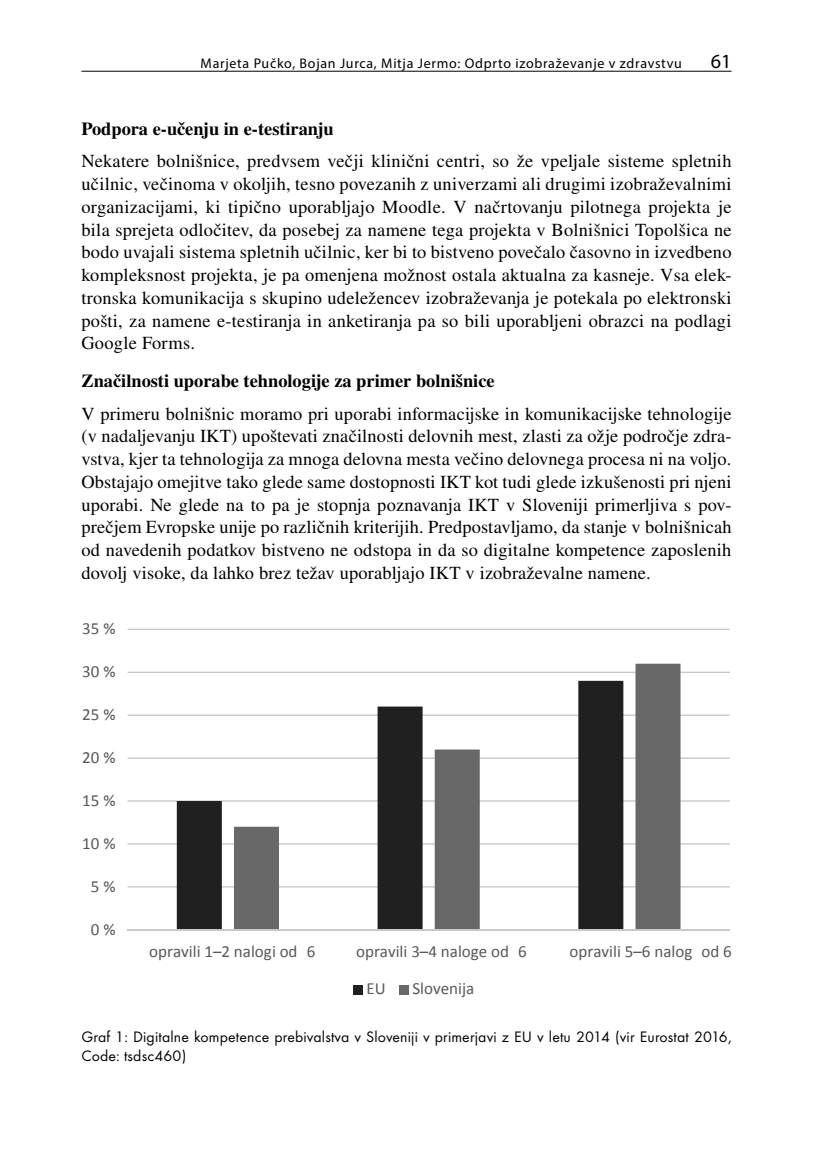
<style>
.page{position:relative;width:813px;height:1160px;background:#fff}
.page>*{position:absolute;margin:0;border:0;box-sizing:border-box;transform-origin:0 0}
.t1{font:20.12px "Myriad Pro";color:#000}
.t2{font:18.38px/22.8px "Nimbus Rom No 9 LEE";letter-spacing:.01em;color:#000;text-align:justify}
.t3{font:500 18.38px "Nimbus Rom No 9 LEE";color:#000}
.t4{font:16.97px "Calibri";color:#595959}
.t5{font:15.75px/19.2px "Futura TEE";letter-spacing:.01em;color:#000}
.t6{font:14px "Myriad Pro";letter-spacing:.05em;color:#000}
</style>
<div class="page">
<hr style="left:81px;top:71px;width:650px;height:1px;background:#000">
<hr style="left:128px;top:886px;width:602px;height:1px;background:#c8c8c8">
<hr style="left:128px;top:843px;width:602px;height:1px;background:#c8c8c8">
<hr style="left:128px;top:800px;width:602px;height:2px;background:#c8c8c8">
<hr style="left:128px;top:757px;width:602px;height:2px;background:#c8c8c8">
<hr style="left:128px;top:714px;width:602px;height:2px;background:#c8c8c8">
<hr style="left:128px;top:672px;width:602px;height:1px;background:#c8c8c8">
<hr style="left:128px;top:629px;width:602px;height:1px;background:#c8c8c8">
<svg style="left:177px;top:714px;width:57px;height:215px"></svg>
<svg style="left:234px;top:664px;width:446px;height:265px"></svg>
<hr style="left:128px;top:929px;width:602px;height:1px;background:#c8c8c8">
<div style="left:353px;top:985px;width:9px;height:9px;background:#202020"></div>
<div style="left:399px;top:985px;width:9px;height:9px;background:#686868"></div>
<p class="t6" style="left:201px;top:55px;width:483px">Marjeta Pučko, Bojan Jurca, Mitja Jermo: Odprto izobraževanje v zdravstvu</p>
<p class="t1" style="left:711px;top:49px;width:22px">61</p>
<p class="t3" style="left:81px;top:117px;width:254px">Podpora e-učenju in e-testiranju</p>
<p class="t2" style="left:81px;top:150px;width:651px">Nekatere bolnišnice, predvsem večji klinični centri, so že vpeljale sisteme spletnih učilnic, večinoma v okoljih, tesno povezanih z univerzami ali drugimi izobraževalnimi organizacijami, ki tipično uporabljajo Moodle. V načrtovanju pilotnega projekta je bila sprejeta odločitev, da posebej za namene tega projekta v Bolnišnici Topolšica ne bodo uvajali sistema spletnih učilnic, ker bi to bistveno povečalo časovno in izvedbeno kompleksnost projekta, je pa omenjena možnost ostala aktualna za kasneje. Vsa elek&shy;tronska komunikacija s skupino udeležencev izobraževanja je potekala po elektronski pošti, za namene e-testiranja in anketiranja pa so bili uporabljeni obrazci na podlagi Google Forms.</p>
<p class="t3" style="left:81px;top:369px;width:415px">Značilnosti uporabe tehnologije za primer bolnišnice</p>
<p class="t2" style="left:81px;top:402px;width:651px">V primeru bolnišnic moramo pri uporabi informacijske in komunikacijske tehnologije (v nadaljevanju IKT) upoštevati značilnosti delovnih mest, zlasti za ožje področje zdra&shy;vstva, kjer ta tehnologija za mnoga delovna mesta večino delovnega procesa ni na voljo.<br>Obstajajo omejitve tako glede same dostopnosti IKT kot tudi glede izkušenosti pri njeni uporabi. Ne glede na to pa je stopnja poznavanja IKT v Sloveniji primerljiva s pov&shy;prečjem Evropske unije po različnih kriterijih. Predpostavljamo, da stanje v bolnišnicah od navedenih podatkov bistveno ne odstopa in da so digitalne kompetence zaposlenih dovolj visoke, da lahko brez težav uporabljajo IKT v izobraževalne namene.</p>
<p class="t4" style="left:82px;top:617px;width:35px">35 %</p>
<p class="t4" style="left:82px;top:660px;width:35px">30 %</p>
<p class="t4" style="left:82px;top:703px;width:35px">25 %</p>
<p class="t4" style="left:82px;top:746px;width:35px">20 %</p>
<p class="t4" style="left:82px;top:788px;width:35px">15 %</p>
<p class="t4" style="left:82px;top:831px;width:35px">10 %</p>
<p class="t4" style="left:91px;top:874px;width:26px">5%</p>
<p class="t4" style="left:91px;top:917px;width:26px">0%</p>
<p class="t4" style="left:149px;top:939px;width:168px">opravili 1–2 nalogi od 6</p>
<p class="t4" style="left:356px;top:939px;width:172px">opravili 3–4 naloge od 6</p>
<p class="t4" style="left:569px;top:939px;width:164px">opravili 5–6 nalog od 6</p>
<p class="t4" style="left:366px;top:977px;width:21px">EU</p>
<p class="t4" style="left:412px;top:977px;width:63px">Slovenija</p>
<p class="t5" style="left:81px;top:1026px;width:651px">Graf 1: Digitalne kompetence prebivalstva v Sloveniji v primerjavi z EU v letu 2014 (vir Eurostat 2016,<br>Code: tsdsc460)</p>
</div>
